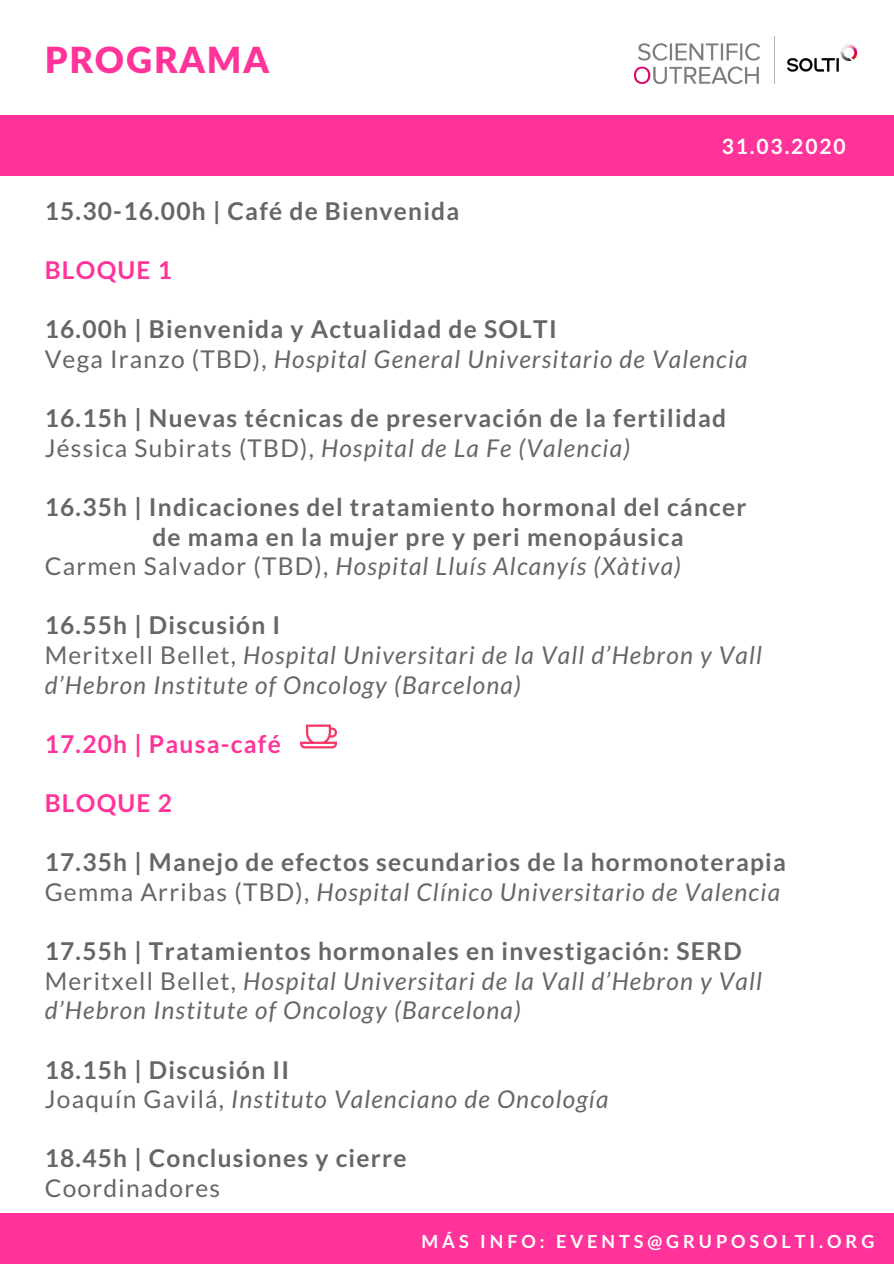
<style>
.page{position:relative;width:894px;height:1264px;background:#fff}
.page>*{position:absolute;margin:0;border:0;box-sizing:border-box;transform-origin:0 0}
.t1{font:900 36px "Lato Latin";letter-spacing:.05em;color:#f39}
.t2{font:italic 24.45px/29.5px "Lato";letter-spacing:.05em;color:#666}
.t3{font:700 24.45px/29.5px "Lato";letter-spacing:.05em;color:#666}
.t4{font:700 24.45px "Lato";letter-spacing:.05em;color:#f39}
.t5{font:24.45px "Lato";letter-spacing:.05em;color:#666}
.t6{font:700 21px "Lato";letter-spacing:.09em;color:#fff}
.t7{font:700 18px "Lato";letter-spacing:.22em;color:#fff}
.s1{font-weight:700;font-style:normal}
.s2{font-style:normal}
.s3{font-weight:400}
.s4{font-weight:400;font-style:italic}
</style>
<div class="page">
<img style="left:300px;top:724px;width:36px;height:25px">
<div style="left:0;top:116px;width:893px;height:59px;background:#f39"></div>
<div style="left:0;top:1213px;width:893px;height:50px;background:#f39"></div>
<img style="left:634px;top:37px;width:223px;height:47px">
<h1 class="t1" style="left:45px;top:37px;width:226px">PROGRAMA</h1>
<p class="t6" style="left:721px;top:133px;width:125px">31.03.2020</p>
<p class="t3" style="left:45px;top:196px;width:416px">15.30-16.00h | Café de Bienvenida</p>
<p class="t4" style="left:45px;top:255px;width:129px">BLOQUE 1</p>
<p class="t2" style="left:45px;top:314px;width:704px"><span class="s1">16.00h | Bienvenida y Actualidad de SOLTI<br></span><span class="s2">Vega Iranzo (TBD),</span> Hospital General Universitario de Valencia</p>
<p class="t3" style="left:45px;top:403px;width:682px">16.15h | Nuevas técnicas de preservación de la fertilidad<br><span class="s3">Jéssica Subirats (TBD),</span> <span class="s4">Hospital de La Fe (Valencia)</span></p>
<p class="t3" style="left:45px;top:491px;width:703px">16.35h | Indicaciones del tratamiento hormonal del cáncer</p>
<p class="t3" style="left:152px;top:521px;width:532px">de mama en la mujer pre y peri menopáusica</p>
<p class="t2" style="left:45px;top:551px;width:637px"><span class="s2">Carmen Salvador (TBD),</span> Hospital Lluís Alcanyís (Xàtiva)</p>
<p class="t2" style="left:45px;top:610px;width:718px"><span class="s1">16.55h | Discusión I<br></span><span class="s2">Meritxell Bellet,</span> Hospital Universitari de la Vall d’Hebron y Vall d’Hebron Institute of Oncology (Barcelona)</p>
<p class="t4" style="left:45px;top:728px;width:237px">17.20h | Pausa-café</p>
<p class="t4" style="left:45px;top:788px;width:129px">BLOQUE 2</p>
<p class="t3" style="left:45px;top:847px;width:742px">17.35h | Manejo de efectos secundarios de la hormonoterapia<br><span class="s3">Gemma Arribas (TBD),</span> <span class="s4">Hospital Clínico Universitario de Valencia</span></p>
<p class="t2" style="left:45px;top:935px;width:718px"><span class="s1">17.55h | Tratamientos hormonales en investigación: SERD<br></span><span class="s2">Meritxell Bellet,</span> Hospital Universitari de la Vall d’Hebron y Vall d’Hebron Institute of Oncology (Barcelona)</p>
<p class="t2" style="left:45px;top:1054px;width:565px"><span class="s1">18.15h | Discusión II<br></span><span class="s2">Joaquín Gavilá,</span> Instituto Valenciano de Oncología</p>
<p class="t3" style="left:45px;top:1143px;width:363px">18.45h | Conclusiones y cierre</p>
<p class="t5" style="left:45px;top:1172px;width:177px">Coordinadores</p>
<p class="t7" style="left:421px;top:1229px;width:454px">MÁS INFO: EVENTS@GRUPOSOLTI.ORG</p>
</div>
